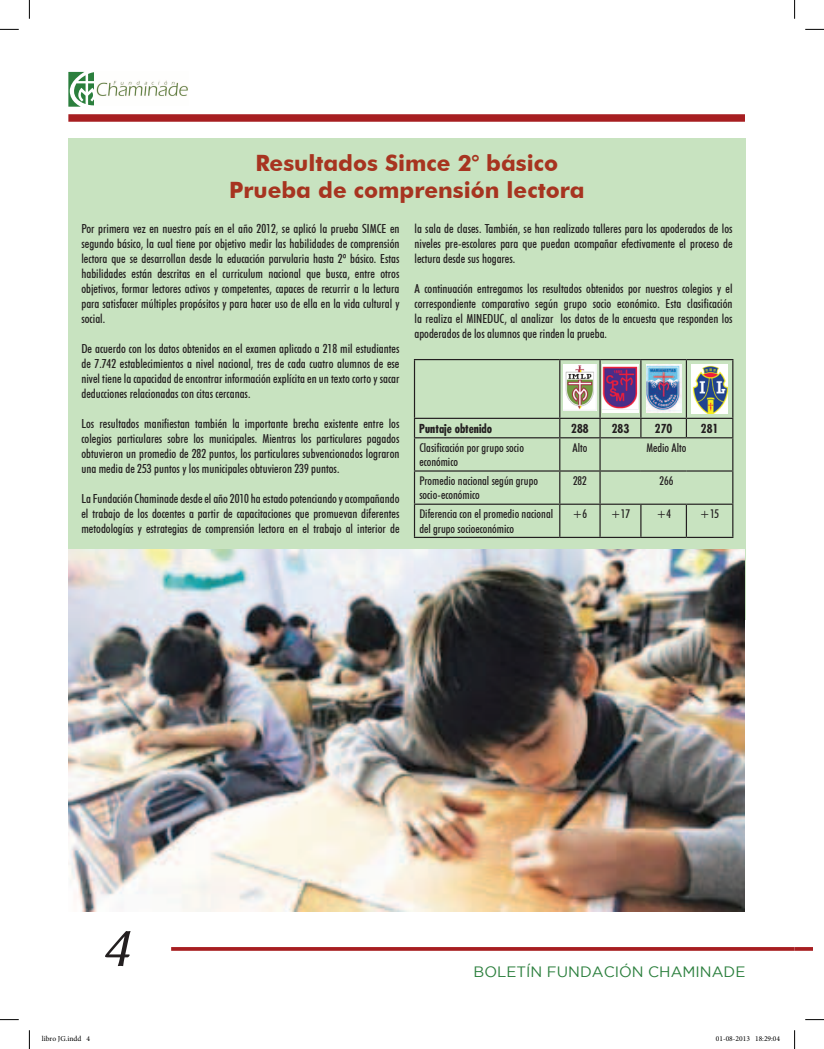
<style>
.page{position:relative;width:824px;height:1049px;background:#fff}
.page>*{position:absolute;margin:0;border:0;box-sizing:border-box;transform-origin:0 0}
.t1{font:57.75px "Lin Biolinum Slanted";color:#231f20}
.t2{font:700 22.5px/27px "Futura BT";color:#a73420;text-align:center}
.t3{font:15px "Gotham";color:#2b7f3d}
.t4{font:500 condensed 12.5px/15px "Futura BT";color:#231f20;text-align:justify}
.t5{font:500 condensed 12px/14.4px "Futura BT";color:#231f20}
.t6{font:700 condensed 12px "Futura";color:#231f20}
.t7{font:7.5px "Minion Pro";color:#000}
</style>
<div class="page">
<div style="left:68px;top:114px;width:677px;height:8px;background:#a71e21"></div>
<svg style="left:171px;top:947px;width:623px;height:4px;background:#ac2b2e"></svg>
<svg style="left:794px;top:947px;width:18px;height:4px"></svg>
<svg style="left:68px;top:72px;width:26px;height:35px"></svg>
<img style="left:96px;top:80px;width:92px;height:17px">
<div style="left:68px;top:138px;width:677px;height:481px;background:#c8e3c0"></div>
<hr style="left:414px;top:359px;width:146px;height:1px;background:#231f20">
<hr style="left:414px;top:360px;width:1px;height:58px;background:#231f20">
<hr style="left:560px;top:359px;width:40px;height:1px;background:#231f20">
<hr style="left:559px;top:360px;width:1px;height:58px;background:#231f20">
<hr style="left:600px;top:359px;width:41px;height:1px;background:#231f20">
<hr style="left:599px;top:360px;width:1px;height:58px;background:#231f20">
<hr style="left:641px;top:359px;width:45px;height:1px;background:#231f20">
<hr style="left:640px;top:360px;width:1px;height:58px;background:#231f20">
<hr style="left:686px;top:359px;width:47px;height:1px;background:#231f20">
<hr style="left:686px;top:360px;width:1px;height:58px;background:#231f20">
<hr style="left:732px;top:360px;width:1px;height:58px;background:#231f20">
<hr style="left:414px;top:418px;width:146px;height:1px;background:#231f20">
<svg style="left:414px;top:419px;width:1px;height:18px"></svg>
<hr style="left:560px;top:418px;width:40px;height:1px;background:#231f20">
<svg style="left:559px;top:419px;width:1px;height:18px"></svg>
<hr style="left:600px;top:418px;width:41px;height:1px;background:#231f20">
<svg style="left:599px;top:419px;width:1px;height:18px"></svg>
<hr style="left:641px;top:418px;width:45px;height:1px;background:#231f20">
<svg style="left:640px;top:419px;width:1px;height:18px"></svg>
<hr style="left:686px;top:418px;width:47px;height:1px;background:#231f20">
<svg style="left:686px;top:419px;width:1px;height:18px"></svg>
<svg style="left:732px;top:419px;width:1px;height:18px"></svg>
<hr style="left:414px;top:437px;width:146px;height:1px;background:#231f20">
<hr style="left:414px;top:438px;width:1px;height:32px;background:#231f20">
<hr style="left:560px;top:437px;width:40px;height:1px;background:#231f20">
<hr style="left:559px;top:438px;width:1px;height:32px;background:#231f20">
<hr style="left:600px;top:437px;width:41px;height:1px;background:#231f20">
<hr style="left:599px;top:438px;width:1px;height:32px;background:#231f20">
<hr style="left:641px;top:437px;width:45px;height:1px;background:#231f20">
<hr style="left:686px;top:437px;width:47px;height:1px;background:#231f20">
<hr style="left:732px;top:438px;width:1px;height:32px;background:#231f20">
<hr style="left:414px;top:470px;width:146px;height:2px;background:#231f20">
<hr style="left:414px;top:472px;width:1px;height:31px;background:#231f20">
<hr style="left:560px;top:470px;width:40px;height:2px;background:#231f20">
<hr style="left:559px;top:472px;width:1px;height:31px;background:#231f20">
<hr style="left:600px;top:470px;width:41px;height:2px;background:#231f20">
<hr style="left:599px;top:472px;width:1px;height:31px;background:#231f20">
<hr style="left:641px;top:470px;width:45px;height:2px;background:#231f20">
<hr style="left:686px;top:470px;width:47px;height:2px;background:#231f20">
<hr style="left:732px;top:472px;width:1px;height:31px;background:#231f20">
<hr style="left:414px;top:503px;width:146px;height:2px;background:#231f20">
<hr style="left:414px;top:505px;width:1px;height:32px;background:#231f20">
<hr style="left:560px;top:503px;width:40px;height:2px;background:#231f20">
<hr style="left:559px;top:505px;width:1px;height:32px;background:#231f20">
<hr style="left:600px;top:503px;width:41px;height:2px;background:#231f20">
<hr style="left:599px;top:505px;width:1px;height:32px;background:#231f20">
<hr style="left:641px;top:503px;width:45px;height:2px;background:#231f20">
<hr style="left:640px;top:505px;width:1px;height:32px;background:#231f20">
<hr style="left:686px;top:503px;width:47px;height:2px;background:#231f20">
<hr style="left:686px;top:505px;width:1px;height:32px;background:#231f20">
<hr style="left:732px;top:505px;width:1px;height:32px;background:#231f20">
<hr style="left:414px;top:537px;width:146px;height:1px;background:#231f20">
<hr style="left:560px;top:537px;width:40px;height:1px;background:#231f20">
<hr style="left:600px;top:537px;width:41px;height:1px;background:#231f20">
<hr style="left:641px;top:537px;width:45px;height:1px;background:#231f20">
<hr style="left:686px;top:537px;width:47px;height:1px;background:#231f20">
<img style="left:563px;top:364px;width:34px;height:47px">
<img style="left:603px;top:364px;width:35px;height:49px">
<img style="left:646px;top:364px;width:35px;height:49px">
<img style="left:692px;top:364px;width:35px;height:49px">
<img style="left:68px;top:549px;width:677px;height:363px">
<svg style="left:0;top:29px;width:19px;height:1px"></svg>
<svg style="left:805px;top:29px;width:19px;height:1px"></svg>
<svg style="left:0;top:1019px;width:19px;height:1px"></svg>
<svg style="left:805px;top:1019px;width:19px;height:1px"></svg>
<svg style="left:29px;top:0;width:1px;height:19px"></svg>
<svg style="left:29px;top:1030px;width:1px;height:19px"></svg>
<svg style="left:794px;top:0;width:1px;height:19px"></svg>
<svg style="left:794px;top:1030px;width:1px;height:19px"></svg>
<h2 class="t2" style="left:229px;top:149px;width:357px">Resultados Simce 2° básico<br>Prueba de comprensión lectora</h2>
<p class="t4" style="left:81px;top:221px;width:319px">Por primera vez en nuestro país en el año 2012, se aplicó la prueba SIMCE en segundo básico, la cual tiene por objetivo medir las habilidades de comprensión lectora que se desarrollan desde la educación parvularia hasta 2º básico. Estas habilidades están descritas en el curriculum nacional que busca, entre otros objetivos, formar lectores activos y competentes, capaces de recurrir a la lectura para satisfacer múltiples propósitos y para hacer uso de ella en la vida cultural y social.</p>
<p class="t4" style="left:81px;top:341px;width:319px">De acuerdo con los datos obtenidos en el examen aplicado a 218 mil estudiantes de 7.742 establecimientos a nivel nacional, tres de cada cuatro alumnos de ese nivel tiene la capacidad de encontrar información explícita en un texto corto y sacar deducciones relacionadas con citas cercanas.</p>
<p class="t4" style="left:81px;top:416px;width:319px">Los resultados manifiestan también la importante brecha existente entre los colegios particulares sobre los municipales. Mientras los particulares pagados obtuvieron un promedio de 282 puntos, los particulares subvencionados lograron una media de 253 puntos y los municipales obtuvieron 239 puntos.</p>
<p class="t4" style="left:81px;top:491px;width:319px">La Fundación Chaminade desde el año 2010 ha estado potenciando y acompañando el trabajo de los docentes a partir de capacitaciones que promuevan diferentes metodologías y estrategias de comprensión lectora en el trabajo al interior de</p>
<p class="t4" style="left:414px;top:221px;width:319px">la sala de clases. También, se han realizado talleres para los apoderados de los niveles pre-escolares para que puedan acompañar efectivamente el proceso de lectura desde sus hogares.</p>
<p class="t4" style="left:414px;top:281px;width:319px">A continuación entregamos los resultados obtenidos por nuestros colegios y el correspondiente comparativo según grupo socio económico. Esta clasificación la realiza el MINEDUC, al analizar los datos de la encuesta que responden los apoderados de los alumnos que rinden la prueba.</p>
<p class="t6" style="left:419px;top:421px;width:74px">Puntaje obtenido</p>
<p class="t6" style="left:571px;top:421px;width:19px">288</p>
<p class="t6" style="left:612px;top:421px;width:19px">283</p>
<p class="t6" style="left:655px;top:421px;width:19px">270</p>
<p class="t6" style="left:701px;top:421px;width:19px">281</p>
<p class="t5" style="left:419px;top:440px;width:106px">Clasificación por grupo socio económico</p>
<p class="t5" style="left:572px;top:440px;width:16px">Alto</p>
<p class="t5" style="left:646px;top:440px;width:42px">Medio Alto</p>
<p class="t5" style="left:419px;top:473px;width:120px">Promedio nacional según grupo socio-económico</p>
<p class="t5" style="left:573px;top:473px;width:15px">282</p>
<p class="t5" style="left:659px;top:473px;width:15px">266</p>
<p class="t5" style="left:419px;top:507px;width:135px">Diferencia con el promedio nacional del grupo socioeconómico</p>
<p class="t5" style="left:572px;top:507px;width:16px">+6</p>
<p class="t5" style="left:611px;top:507px;width:21px">+17</p>
<p class="t5" style="left:656px;top:507px;width:16px">+4</p>
<p class="t5" style="left:700px;top:507px;width:21px">+15</p>
<h1 class="t1" style="left:102px;top:914px;width:28px">4</h1>
<p class="t3" style="left:473px;top:963px;width:273px">BOLETÍN FUNDACIÓN CHAMINADE</p>
<p class="t7" style="left:42px;top:1034px;width:50px">libro JG.indd 4</p>
<p class="t7" style="left:716px;top:1034px;width:66px">01-08-2013 18:29:04</p>
</div>
